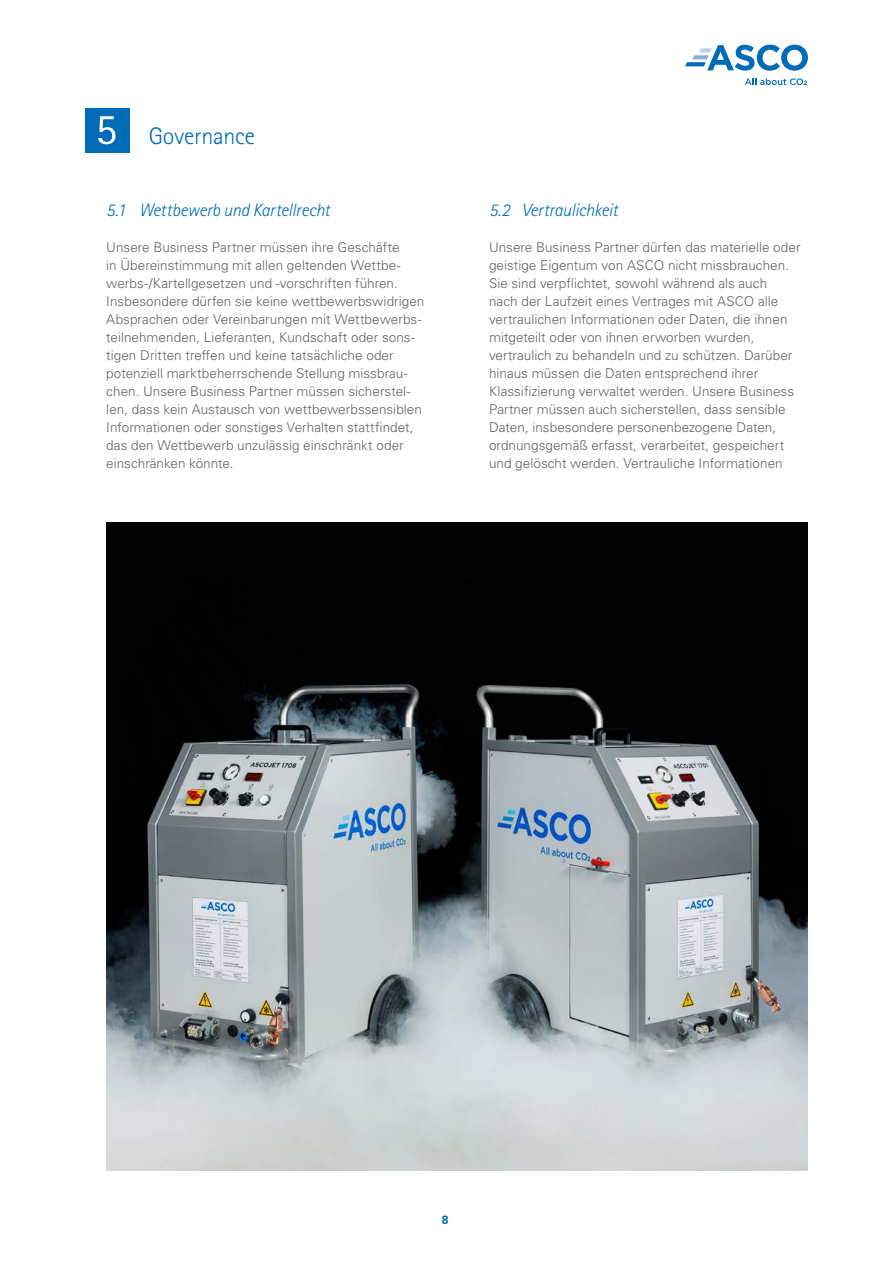
<style>
.page{position:relative;width:893px;height:1263px;background:#fff}
.page>*{position:absolute;margin:0;border:0;box-sizing:border-box;transform-origin:0 0}
.t1{font:300 24px "Rotis Sans Serif Pro";letter-spacing:-.01em;color:#006bb6}
.t2{font:italic 300 18px "Rotis Sans Serif Pro";letter-spacing:-.015em;color:#006bb6}
.t3{font:300 13.5px/18px "Univers LT Pro 45";color:#636362}
.t4{font:700 12px "Univers LT Pro 65";color:#006bb6}
</style>
<div class="page">
<div style="left:85px;top:108px;width:45px;height:45px;background:#006bb6"></div>
<svg style="left:98px;top:116px;width:18px;height:28px"></svg>
<img style="left:106px;top:522px;width:702px;height:648px">
<svg style="left:685px;top:45px;width:123px;height:26px"></svg>
<svg style="left:745px;top:78px;width:62px;height:7px"></svg>
<h1 class="t1" style="left:149px;top:122px;width:108px">Governance</h1>
<h2 class="t2" style="left:106px;top:200px;width:225px">5.1 Wettbewerb und Kartellrecht</h2>
<p class="t3" style="left:106px;top:238px;width:320px">Unsere Business Partner müssen ihre Geschäfte<br>in Übereinstimmung mit allen geltenden Wettbe&shy;werbs-/Kartellgesetzen und -vorschriften führen.<br>Insbesondere dürfen sie keine wettbewerbswidrigen Absprachen oder Vereinbarungen mit Wettbewerbs&shy;teilnehmenden, Lieferanten, Kundschaft oder sons&shy;tigen Dritten treffen und keine tatsächliche oder potenziell marktbeherrschende Stellung missbrau&shy;chen. Unsere Business Partner müssen sicherstel&shy;len, dass kein Austausch von wettbewerbssensiblen Informationen oder sonstiges Verhalten stattfindet, das den Wettbewerb unzulässig einschränkt oder einschränken könnte.</p>
<h2 class="t2" style="left:489px;top:200px;width:130px">5.2 Vertraulichkeit</h2>
<p class="t3" style="left:489px;top:238px;width:313px">Unsere Business Partner dürfen das materielle oder geistige Eigentum von ASCO nicht missbrauchen.<br>Sie sind verpflichtet, sowohl während als auch<br>nach der Laufzeit eines Vertrages mit ASCO alle vertraulichen Informationen oder Daten, die ihnen mitgeteilt oder von ihnen erworben wurden, vertraulich zu behandeln und zu schützen. Darüber hinaus müssen die Daten entsprechend ihrer Klassifizierung verwaltet werden. Unsere Business Partner müssen auch sicherstellen, dass sensible Daten, insbesondere personenbezogene Daten, ordnungsgemäß erfasst, verarbeitet, gespeichert und gelöscht werden. Vertrauliche Informationen</p>
<p class="t4" style="left:442px;top:1211px;width:8px">8</p>
</div>
